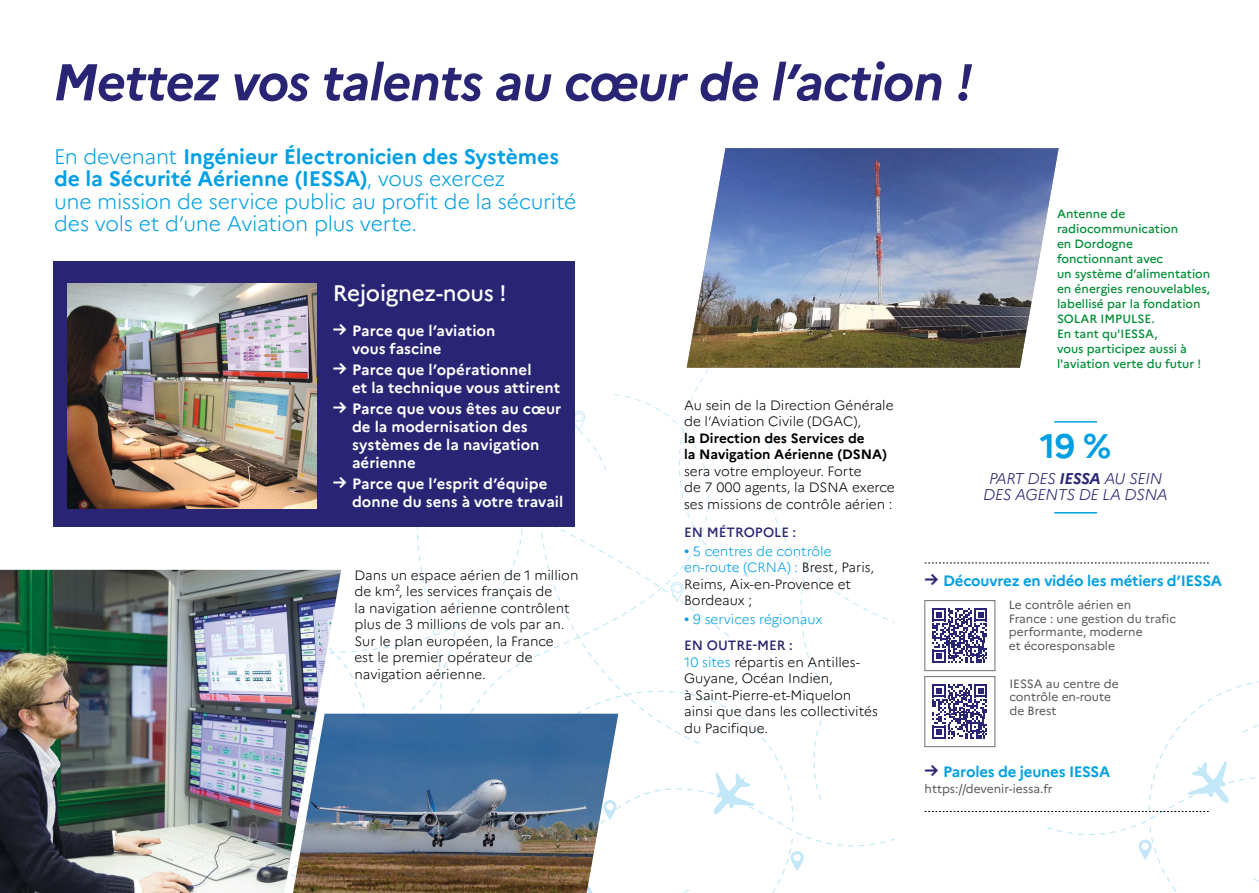
<style>
.page{position:relative;width:1259px;height:893px;background:#fff}
.page>*{position:absolute;margin:0;border:0;box-sizing:border-box;transform-origin:0 0}
.t1{font:italic 700 51.6px "Marianne";letter-spacing:-.02em;color:#292574}
.t2{font:700 33.9px "Marianne";color:#009fe3}
.t3{font:500 22.5px "Marianne";letter-spacing:-.01em;color:#fff}
.t4{font:300 21px/22.5px "Marianne";letter-spacing:-.015em;color:#009fe3}
.t5{font:italic 300 15.6px/16.4px "Marianne";letter-spacing:-.02em;color:#292574;text-align:center}
.t6{font:700 15px/18px "Marianne";letter-spacing:.005em;color:#fff}
.t7{font:700 15px "Marianne";letter-spacing:-.015em;color:#009fe3}
.t8{font:300 13.5px/16.5px "Marianne";color:#000}
.t9{font:700 13.5px/16.5px "Marianne";color:#000}
.t10{font:300 13.5px/26.2px "Marianne";color:#009fe3}
.t11{font:500 13.5px "Marianne";color:#292574}
.t12{font:500 12px/15px "Marianne";color:#028e37}
.t13{font:12px/13.5px "Marianne";color:#575756}
.s1{font-weight:700}
.s2{font-size:18px}
.s3{font-weight:500;color:#009fe3}
.s4{color:#009fe3}
.s5{font-weight:500}
.s6{font-weight:500;color:#292574}
.s7{font-size:18px;color:#292574}
</style>
<div class="page">
<svg style="left:285px;top:337px;width:610px;height:556px"></svg>
<svg style="left:1047px;top:421px;width:212px;height:471px"></svg>
<div style="left:53px;top:261px;width:521px;height:266px;background:#292574"></div>
<img style="left:0;top:570px;width:341px;height:323px">
<img style="left:686px;top:148px;width:372px;height:220px">
<img style="left:293px;top:714px;width:325px;height:179px">
<img style="left:67px;top:283px;width:249px;height:225px">
<hr style="left:1054px;top:421px;width:43px;height:2px;background:#009fe3">
<div style="left:953px;top:433px;width:245px;height:63px;background:#fff"></div>
<svg style="left:924px;top:563px;width:284px;height:1px"></svg>
<svg style="left:924px;top:811px;width:284px;height:1px"></svg>
<div style="left:976px;top:472px;width:199px;height:67px;background:#fff"></div>
<hr style="left:1054px;top:512px;width:43px;height:1px;background:#009fe3">
<svg style="left:932px;top:684px;width:55px;height:55px"></svg>
<div style="left:924px;top:676px;width:71px;height:71px;border:1px solid #706f6f"></div>
<svg style="left:932px;top:608px;width:55px;height:55px"></svg>
<div style="left:924px;top:600px;width:71px;height:71px;border:1px solid #706f6f"></div>
<h1 class="t1" style="left:53px;top:50px;width:921px">Mettez vos talents au cœur de l’action !</h1>
<h3 class="t4" style="left:54px;top:145px;width:524px">En devenant <span class="s1">Ingénieur Électronicien des Systèmes de la Sécurité Aérienne (IESSA)</span>, vous exercez<br>une mission de service public au profit de la sécurité des vols et d’une Aviation plus verte.</h3>
<h3 class="t3" style="left:333px;top:279px;width:175px">Rejoignez-nous !</h3>
<p class="t6" style="left:352px;top:321px;width:145px;text-indent:-19px"><span class="s2">→</span> Parce que l’aviation vous fascine</p>
<p class="t6" style="left:352px;top:360px;width:210px;text-indent:-19px"><span class="s2">→</span> Parce que l’opérationnel<br>et la technique vous attirent</p>
<p class="t6" style="left:352px;top:399px;width:211px;text-indent:-19px"><span class="s2">→</span> Parce que vous êtes au cœur de la modernisation des systèmes de la navigation aérienne</p>
<p class="t6" style="left:352px;top:474px;width:213px;text-indent:-19px"><span class="s2">→</span> Parce que l’esprit d’équipe donne du sens à votre travail</p>
<p class="t8" style="left:354px;top:567px;width:225px">Dans un espace aérien de 1 million de km², les services français de<br>la navigation aérienne contrôlent plus de 3 millions de vols par an.<br>Sur le plan européen, la France<br>est le premier opérateur de navigation aérienne.</p>
<p class="t8" style="left:684px;top:397px;width:211px">Au sein de la Direction Générale de l’Aviation Civile (DGAC),</p>
<p class="t9" style="left:684px;top:430px;width:204px">la Direction des Services de<br>la Navigation Aérienne (DSNA)</p>
<p class="t8" style="left:684px;top:463px;width:212px">sera votre employeur. Forte<br>de 7 000 agents, la DSNA exerce ses missions de contrôle aérien :</p>
<p class="t11" style="left:684px;top:524px;width:114px">EN MÉTROPOLE :</p>
<p class="t8" style="left:684px;top:542px;width:191px"><span class="s3">•</span> <span class="s4">5 centres de contrôle en-route (CRNA) :</span> Brest, Paris,<br>Reims, Aix-en-Provence et<br>Bordeaux ;</p>
<p class="t10" style="left:684px;top:606px;width:140px"><span class="s5">•</span> 9 services régionaux<br><span class="s6">EN OUTRE-MER :</span></p>
<p class="t8" style="left:684px;top:654px;width:195px"><span class="s4">10 sites</span> répartis en Antilles-<br>Guyane, Océan Indien,<br>à Saint-Pierre-et-Miquelon ainsi que dans les collectivités du Pacifique.</p>
<p class="t12" style="left:1057px;top:207px;width:155px">Antenne de radiocommunication<br>en Dordogne fonctionnant avec<br>un système d’alimentation en énergies renouvelables, labellisé par la fondation<br>SOLAR IMPULSE.<br>En tant qu'IESSA,<br>vous participez aussi à l'aviation verte du futur !</p>
<h2 class="t2" style="left:1040px;top:425px;width:73px">19 %</h2>
<p class="t5" style="left:983px;top:470px;width:186px">PART DES <span class="s1">IESSA</span> AU SEIN<br>DES AGENTS DE LA DSNA</p>
<p class="t7" style="left:924px;top:571px;width:299px"><span class="s7">→</span> Découvrez en vidéo les métiers d’IESSA</p>
<p class="t13" style="left:1008px;top:598px;width:169px">Le contrôle aérien en<br>France : une gestion du trafic performante, moderne<br>et écoresponsable</p>
<p class="t13" style="left:1009px;top:676px;width:111px">IESSA au centre de contrôle en-route de Brest</p>
<p class="t7" style="left:924px;top:762px;width:187px"><span class="s7">→</span> Paroles de jeunes IESSA</p>
<p class="t13" style="left:924px;top:782px;width:129px">https://devenir-iessa.fr</p>
</div>
